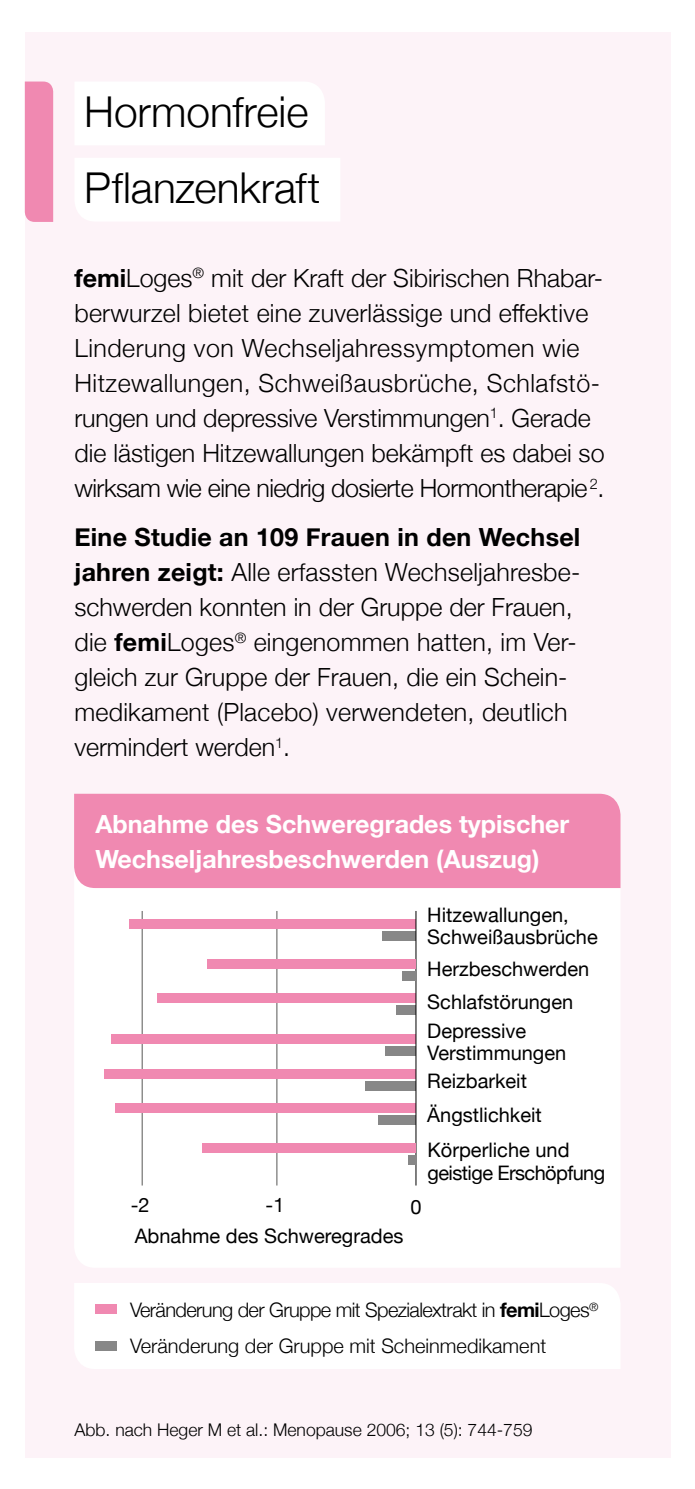
<style>
.page{position:relative;width:695px;height:1489px;background:#fff}
.page>*{position:absolute;margin:0;border:0;box-sizing:border-box;transform-origin:0 0}
.t1{font:300 42.5px/76.2px "Helvetica Neue";color:#000}
.t2{font:300 25px/35px "Helvetica Neue";letter-spacing:.005em;color:#000}
.t3{font:700 25px/35px "Helvetica Neue";color:#fff}
.t4{font:20px/22.5px "Helvetica Neue";color:#000}
.t5{font:300 20px/35.8px "Helvetica Neue";letter-spacing:-.03em;color:#000}
.t6{font:20px/22.5px "Helvetica Neue";letter-spacing:-.03em;color:#000}
.t7{font:300 17.5px "Helvetica Neue";color:#000}
.s1{font-weight:700}
</style>
<div class="page">
<div style="left:25px;top:32px;width:645px;height:1424px;background:#fdf3f8"></div>
<div style="left:75px;top:888px;width:545px;height:379px;background:#fff"></div>
<div style="left:75px;top:1283px;width:545px;height:85px;background:#fff"></div>
<div style="left:95px;top:1303px;width:22px;height:10px;background:#f089b1"></div>
<div style="left:95px;top:1340px;width:22px;height:10px;background:#878787"></div>
<hr style="left:142px;top:910px;width:1px;height:275px;background:#575756">
<hr style="left:276px;top:910px;width:1px;height:275px;background:#575756">
<div style="left:115px;top:1103px;width:300px;height:9px;background:#f089b1"></div>
<div style="left:378px;top:1115px;width:37px;height:9px;background:#878787"></div>
<div style="left:112px;top:1034px;width:303px;height:10px;background:#f089b1"></div>
<div style="left:385px;top:1046px;width:30px;height:9px;background:#878787"></div>
<div style="left:157px;top:993px;width:258px;height:10px;background:#f089b1"></div>
<div style="left:396px;top:1005px;width:19px;height:9px;background:#878787"></div>
<div style="left:129px;top:919px;width:286px;height:9px;background:#f089b1"></div>
<div style="left:382px;top:931px;width:33px;height:9px;background:#878787"></div>
<div style="left:104px;top:1068px;width:311px;height:10px;background:#f089b1"></div>
<div style="left:365px;top:1080px;width:50px;height:10px;background:#878787"></div>
<hr style="left:415px;top:910px;width:1px;height:275px;background:#000">
<div style="left:207px;top:959px;width:208px;height:9px;background:#f089b1"></div>
<div style="left:402px;top:970px;width:13px;height:10px;background:#878787"></div>
<div style="left:74px;top:793px;width:546px;height:95px;background:#f089b1"></div>
<div style="left:202px;top:1143px;width:214px;height:9px;background:#f089b1"></div>
<div style="left:408px;top:1155px;width:8px;height:9px;background:#878787"></div>
<div style="left:75px;top:82px;width:250px;height:63px;background:#fff"></div>
<div style="left:75px;top:158px;width:265px;height:63px;background:#fff"></div>
<div style="left:25px;top:81px;width:28px;height:141px;background:#f089b1"></div>
<h1 class="t1" style="left:84px;top:70px;width:238px">Hormonfreie<br>Pflanzenkraft</h1>
<p class="t2" style="left:74px;top:258px;width:531px"><span class="s1">femi</span>Loges<sup>®</sup> mit der Kraft der Sibirischen Rhabar&shy;berwurzel bietet eine zuverlässige und effektive Linderung von Wechseljahressymptomen wie Hitzewallungen, Schweißausbrüche, Schlafstö&shy;rungen und depressive Verstimmungen<sup>1</sup>. Gerade die lästigen Hitzewallungen bekämpft es dabei so wirksam wie eine niedrig dosierte Hormontherapie <sup>2</sup>.</p>
<p class="t2" style="left:74px;top:518px;width:507px"><span class="s1">Eine Studie an 109 Frauen in den Wechsel jahren zeigt:</span> Alle erfassten Wechseljahresbe&shy;schwerden konnten in der Gruppe der Frauen, die <span class="s1">femi</span>Loges<sup>®</sup> eingenommen hatten, im Ver&shy;gleich zur Gruppe der Frauen, die ein Schein&shy;medikament (Placebo) verwendeten, deutlich vermindert werden<sup>1</sup>.</p>
<p class="t3" style="left:95px;top:807px;width:475px">Abnahme des Schweregrades typischer<br>Wechseljahresbeschwerden (Auszug)</p>
<p class="t4" style="left:427px;top:904px;width:172px">Hitzewallungen,<br>Schweißausbrüche</p>
<p class="t4" style="left:427px;top:959px;width:163px">Herzbeschwerden</p>
<p class="t4" style="left:427px;top:991px;width:147px">Schlafstörungen</p>
<p class="t4" style="left:427px;top:1020px;width:140px">Depressive<br>Verstimmungen</p>
<p class="t4" style="left:427px;top:1064px;width:116px;line-height:34.2px">Reizbarkeit<br>Ängstlichkeit</p>
<p class="t6" style="left:427px;top:1139px;width:179px">Körperliche und geistige Erschöpfung</p>
<p class="t4" style="left:131px;top:1194px;width:20px">-2</p>
<p class="t4" style="left:265px;top:1194px;width:20px">-1</p>
<p class="t4" style="left:410px;top:1197px;width:13px">0</p>
<p class="t4" style="left:135px;top:1225px;width:270px">Abnahme des Schweregrades</p>
<p class="t5" style="left:130px;top:1290px;width:470px">Veränderung der Gruppe mit Spezialextrakt in <span class="s1">femi</span>Loges<sup>®<br></sup>Veränderung der Gruppe mit Scheinmedikament</p>
<p class="t7" style="left:74px;top:1415px;width:459px">Abb. nach Heger M et al.: Menopause 2006; 13 (5): 744-759</p>
</div>
